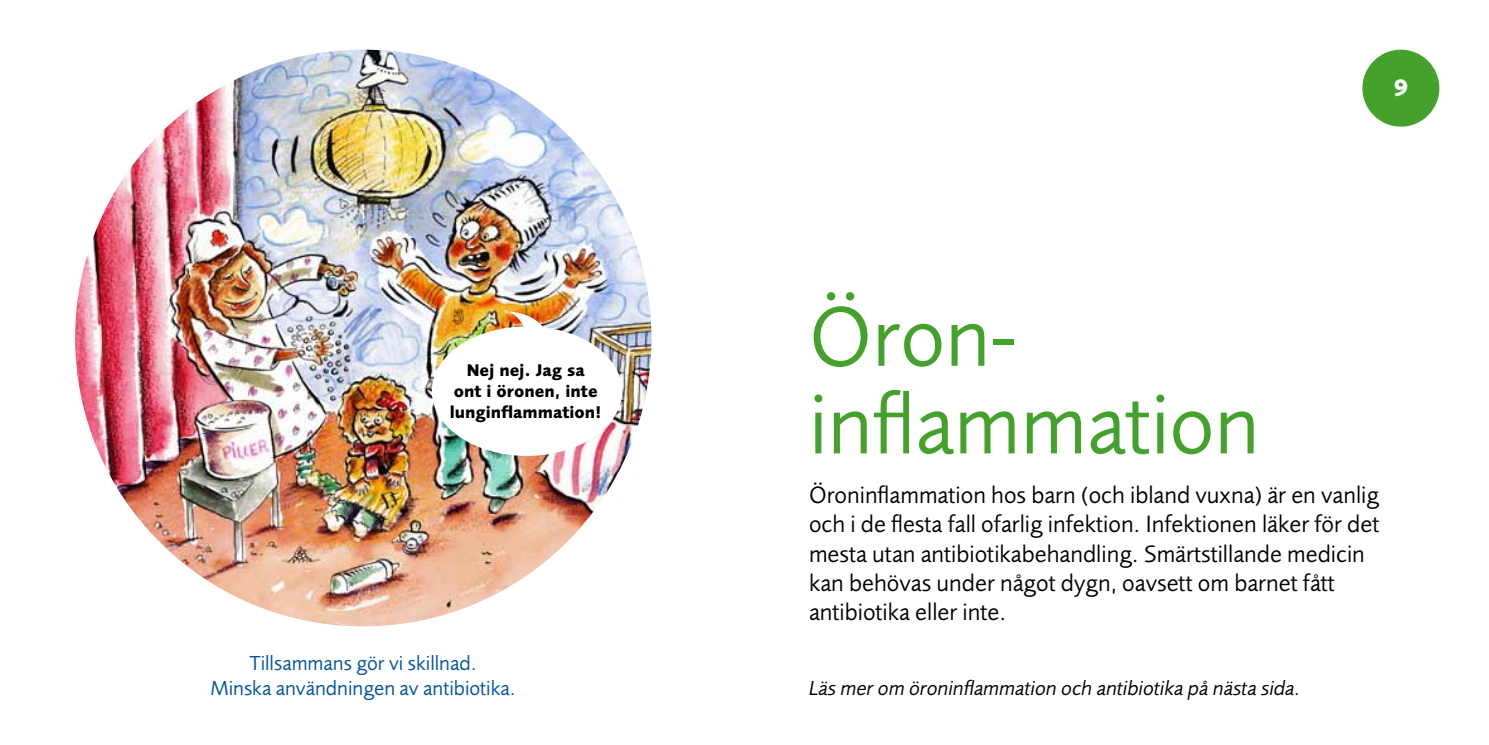
<style>
.page{position:relative;width:1489px;height:745px;background:#fff}
.page>*{position:absolute;margin:0;border:0;box-sizing:border-box;transform-origin:0 0}
.t1{font:87.5px/87.5px "Foundry Sans";color:#44a12b}
.t2{font:24.5px/29.4px "Foundry Sans";color:#000}
.t3{font:700 24.5px "Foundry Sans";color:#fff}
.t4{font:21px/25.2px "Foundry Sans";color:#00519e;text-align:center}
.t5{font:italic 21px "Foundry Sans";color:#000}
.t6{font:700 17.5px/21px "Foundry Sans";color:#000;text-align:center}
</style>
<div class="page">
<img style="left:75px;top:50px;width:576px;height:576px;border-radius:288px">
<div style="left:432px;top:326px;width:190px;height:129px;background:#fff;border-radius:50%"></div>
<svg style="left:508px;top:311px;width:40px;height:17px"></svg>
<div style="left:1362px;top:50px;width:77px;height:77px;background:#44a12b;border-radius:50%"></div>
<p class="t6" style="left:450px;top:359px;width:153px">Nej nej. Jag sa<br>ont i öronen, inte lunginflammation!</p>
<p class="t4" style="left:210px;top:649px;width:307px">Tillsammans gör vi skillnad.<br>Minska användningen av antibiotika.</p>
<p class="t3" style="left:1393px;top:73px;width:17px">9</p>
<h1 class="t1" style="left:809px;top:292px;width:452px">Öron&shy;inflammation</h1>
<p class="t2" style="left:809px;top:479px;width:572px">Öroninflammation hos barn (och ibland vuxna) är en vanlig och i de flesta fall ofarlig infektion. Infektionen läker för det mesta utan antibiotikabehandling. Smärtstillande medicin kan behövas under något dygn, oavsett om barnet fått antibiotika eller inte.</p>
<p class="t5" style="left:809px;top:675px;width:493px">Läs mer om öroninflammation och antibiotika på nästa sida.</p>
</div>
